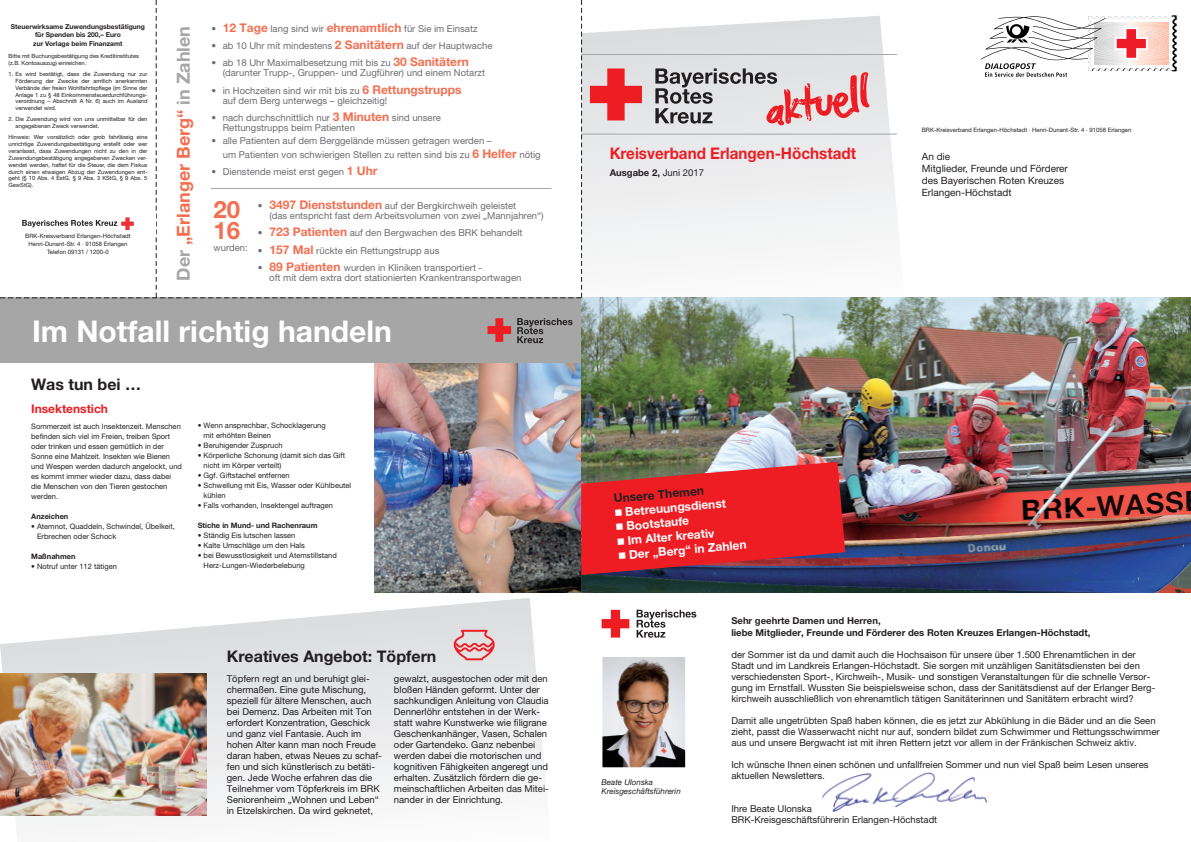
<style>
.page{position:relative;width:1191px;height:842px;background:#fff}
.page>*{position:absolute;margin:0;border:0;box-sizing:border-box;transform-origin:0 0}
.t1{font:700 30px "Helvetica Neue LT";color:#fff}
.t2{font:700 24px/21px "Helvetica Neue LT";color:#f36f51}
.t3{font:700 18px "Helvetica Neue LT";color:#f36f51}
.t4{font:700 16px "Helvetica Neue LT";color:#231f20}
.t5{font:700 16px "Helvetica Neue";color:#ee1d23;scale:.95 1}
.t6{font:700 12px "Helvetica Neue LT";color:#fff}
.t7{font:700 12px "Helvetica Neue LT";color:#ee1d23}
.t8{font:700 12px "Helvetica Neue LT";color:#231f20}
.t9{font:10px/12px "Helvetica Neue LT";color:#231f20}
.t10{font:9.5px/11px "Helvetica Neue LT";color:#231f20}
.t11{font:9.5px/10px "Helvetica Neue LT";color:#6c6d70}
.t12{font:700 9.5px/12px "Helvetica Neue LT";color:#231f20}
.t13{font:italic 8px/9.5px "Helvetica Neue LT";color:#231f20}
.t14{font:7.5px/10px "Helvetica Neue LT";color:#231f20}
.t15{font:700 7.5px "Helvetica Neue LT";color:#231f20}
.t16{font:700 6.8px/8.1px "Helvetica Neue";color:#231f20;text-align:center}
.t17{font:6px/8px "Helvetica Neue";color:#231f20;text-align:center}
.t18{font:5.8px/6.9px "Helvetica Neue";color:#231f20}
.s1{color:#a6a6a6}
.s2{font-weight:700;font-size:12px;color:#f36f51}
.s3{font-weight:400}
</style>
<div class="page">
<img style="left:375px;top:363px;width:206px;height:229px">
<div style="left:0;top:298px;width:581px;height:65px;background:#a6a6a6"></div>
<svg style="left:487px;top:318px;width:24px;height:24px"></svg>
<svg style="left:517px;top:318px;width:55px;height:25px"></svg>
<svg style="left:582px;top:16px;width:324px;height:282px;fill:#f0f0f1"></svg>
<hr style="left:581px;top:54px;width:316px;height:1px;background:#a6a6a6">
<hr style="left:581px;top:134px;width:316px;height:1px;background:#a6a6a6">
<svg style="left:980px;top:15px;width:197px;height:62px"></svg>
<img style="left:581px;top:298px;width:610px;height:294px">
<svg style="left:581px;top:462px;width:264px;height:113px;background:#d12a31"></svg>
<svg style="left:590px;top:68px;width:52px;height:52px;background:#e87579"></svg>
<svg style="left:655px;top:68px;width:214px;height:58px;background:#ccb1b3"></svg>
<img style="left:822px;top:772px;width:164px;height:40px">
<img style="left:602px;top:657px;width:84px;height:111px">
<svg style="left:601px;top:610px;width:28px;height:28px"></svg>
<svg style="left:636px;top:610px;width:60px;height:28px"></svg>
<svg style="left:0;top:598px;width:545px;height:229px"></svg>
<img style="left:0;top:674px;width:206px;height:141px">
<svg style="left:453px;top:630px;width:42px;height:30px"></svg>
<svg style="left:0;top:0;width:582px;height:299px"></svg>
<p class="t16" style="left:11px;top:23px;width:136px">Steuerwirksame Zuwendungsbestätigung für Spenden bis 200,– Euro<br>zur Vorlage beim Finanzamt</p>
<p class="t18" style="left:9px;top:52px;width:132px">Bitte mit Buchungsbestätigung des Kreditinstitutes (z.B. Kontoauszug) einreichen.</p>
<p class="t18" style="left:16px;top:70px;width:133px;text-align:justify;text-indent:-7px">1. Es wird bestätigt, dass die Zuwendung nur zur Förderung der Zwecke der amtlich anerkannten Verbände der freien Wohlfahrtspflege (im Sinne der Anlage 1 zu § 48 Einkommensteuerdurchführungs&shy;verordnung – Abschnitt A Nr. 6) auch im Ausland verwendet wird.</p>
<p class="t18" style="left:16px;top:116px;width:133px;text-indent:-7px">2. Die Zuwendung wird von uns unmittelbar für den angegebenen Zweck verwendet.</p>
<p class="t18" style="left:9px;top:133px;width:140px;text-align:justify">Hinweis: Wer vorsätzlich oder grob fahrlässig eine unrichtige Zuwendungsbestätigung erstellt oder wer veranlasst, dass Zuwendungen nicht zu den in der Zuwendungsbestätigung angegebenen Zwecken ver&shy;wendet werden, haftet für die Steuer, die dem Fiskus durch einen etwaigen Abzug der Zuwendungen ent&shy;geht (§ 10 Abs. 4 EstG, § 9 Abs. 3 KStG, § 9 Abs. 5<br>GewStG).</p>
<p class="t17" style="left:25px;top:232px;width:107px">BRK-Kreisverband Erlangen-Höchstadt<br>Henri-Dunant-Str. 4 · 91058 Erlangen<br>Telefon 09131 / 1200-0</p>
<h3 class="t3" style="left:177px;top:281px;width:256px;rotate:-90deg"><span class="s1">Der</span> „Erlanger Berg“ <span class="s1">in Zahlen</span></h3>
<p class="t11" style="left:211px;top:24px;width:268px">• <span class="s2">12 Tage</span> lang sind wir <span class="s2">ehrenamtlich</span> für Sie im Einsatz</p>
<p class="t11" style="left:211px;top:41px;width:283px">• ab 10 Uhr mit mindestens <span class="s2">2 Sanitätern</span> auf der Hauptwache</p>
<p class="t11" style="left:223px;top:58px;width:264px;text-indent:-11px">• ab 18 Uhr Maximalbesetzung mit bis zu <span class="s2">30 Sanitätern </span>(darunter Trupp-, Gruppen- und Zugführer) und einem Notarzt</p>
<p class="t11" style="left:223px;top:85px;width:240px;text-indent:-11px">• in Hochzeiten sind wir mit bis zu <span class="s2">6 Rettungstrupps </span>auf dem Berg unterwegs – gleichzeitig!</p>
<p class="t11" style="left:223px;top:113px;width:220px;text-indent:-11px">• nach durchschnittlich nur <span class="s2">3 Minuten</span> sind unsere<br>Rettungstrupps beim Patienten</p>
<p class="t11" style="left:223px;top:133px;width:319px;line-height:14.4px;text-indent:-11px">• alle Patienten auf dem Berggelände müssen getragen werden –<br>um Patienten von schwierigen Stellen zu retten sind bis zu <span class="s2">6 Helfer</span> nötig</p>
<p class="t11" style="left:211px;top:167px;width:168px">• Dienstende meist erst gegen <span class="s2">1 Uhr</span></p>
<p class="t11" style="left:269px;top:201px;width:276px;text-indent:-11px">• <span class="s2">3497 Dienststunden</span> auf der Bergkirchweih geleistet<br>(das entspricht fast dem Arbeitsvolumen von zwei „Mannjahren“)</p>
<p class="t11" style="left:258px;top:228px;width:266px">• <span class="s2">723 Patienten</span> auf den Bergwachen des BRK behandelt</p>
<p class="t11" style="left:258px;top:245px;width:183px">• <span class="s2">157 Mal</span> rückte ein Rettungstrupp aus</p>
<p class="t11" style="left:269px;top:262px;width:253px;text-indent:-11px">• <span class="s2">89 Patienten</span> wurden in Kliniken transportiert -<br>oft mit dem extra dort stationierten Krankentransportwagen</p>
<h2 class="t2" style="left:213px;top:202px;width:28px">20<br>16</h2>
<p class="t11" style="left:213px;top:243px;width:36px">wurden:</p>
<h1 class="t1" style="left:32px;top:320px;width:361px">Im Notfall richtig handeln</h1>
<h3 class="t4" style="left:31px;top:378px;width:111px">Was tun bei …</h3>
<p class="t7" style="left:31px;top:404px;width:78px">Insektenstich</p>
<p class="t14" style="left:31px;top:421px;width:152px">Sommerzeit ist auch Insektenzeit. Menschen befinden sich viel im Freien, treiben Sport oder trinken und essen gemütlich in der Sonne eine Mahlzeit. Insekten wie Bienen und Wespen werden dadurch angelockt, und es kommt immer wieder dazu, dass dabei die Menschen von den Tieren gestochen werden.</p>
<p class="t15" style="left:31px;top:513px;width:39px">Anzeichen</p>
<p class="t14" style="left:37px;top:521px;width:139px;text-indent:-6px">• Atemnot, Quaddeln, Schwindel, Übelkeit,<br>Erbrechen oder Schock</p>
<p class="t15" style="left:31px;top:553px;width:46px">Maßnahmen</p>
<p class="t14" style="left:31px;top:561px;width:87px">• Notruf unter 112 tätigen</p>
<p class="t14" style="left:204px;top:420px;width:124px;text-indent:-6px">• Wenn ansprechbar, Schocklagerung mit erhöhten Beinen</p>
<p class="t14" style="left:198px;top:440px;width:86px">• Beruhigender Zuspruch</p>
<p class="t14" style="left:204px;top:450px;width:143px;text-indent:-6px">• Körperliche Schonung (damit sich das Gift nicht im Körper verteilt)</p>
<p class="t14" style="left:198px;top:470px;width:93px">• Ggf. Giftstachel entfernen</p>
<p class="t14" style="left:204px;top:480px;width:149px;text-indent:-6px">• Schwellung mit Eis, Wasser oder Kühlbeutel kühlen</p>
<p class="t14" style="left:198px;top:500px;width:137px">• Falls vorhanden, Insektengel auftragen</p>
<p class="t15" style="left:198px;top:523px;width:121px">Stiche in Mund- und Rachenraum</p>
<p class="t14" style="left:198px;top:530px;width:99px">• Ständig Eis lutschen lassen</p>
<p class="t14" style="left:198px;top:540px;width:109px">• Kalte Umschläge um den Hals</p>
<p class="t14" style="left:204px;top:550px;width:135px;text-indent:-6px">• bei Bewusstlosigkeit und Atemstillstand<br>Herz-Lungen-Wiederbelebung</p>
<h3 class="t4" style="left:227px;top:650px;width:211px">Kreatives Angebot: Töpfern</h3>
<p class="t10" style="left:227px;top:673px;width:157px">Töpfern regt an und beruhigt glei&shy;chermaßen. Eine gute Mischung, speziell für ältere Menschen, auch bei Demenz. Das Arbeiten mit Ton erfordert Konzentration, Geschick und ganz viel Fantasie. Auch im hohen Alter kann man noch Freude daran haben, etwas Neues zu schaf&shy;fen und sich künstlerisch zu betäti&shy;gen. Jede Woche erfahren das die Teilnehmer vom Töpferkreis im BRK Seniorenheim „Wohnen und Leben“ in Etzelskirchen. Da wird geknetet,</p>
<p class="t10" style="left:394px;top:673px;width:156px">gewalzt, ausgestochen oder mit den bloßen Händen geformt. Unter der sachkundigen Anleitung von Claudia Dennerlöhr entstehen in der Werk&shy;statt wahre Kunstwerke wie filigrane Geschenkanhänger, Vasen, Schalen oder Gartendeko. Ganz nebenbei werden dabei die motorischen und kognitiven Fähigkeiten angeregt und erhalten. Zusätzlich fördern die ge&shy;meinschaftlichen Arbeiten das Mitei&shy;nander in der Einrichtung.</p>
<h3 class="t5" style="left:609px;top:143px;width:261px">Kreisverband Erlangen-Höchstadt</h3>
<p class="t12" style="left:609px;top:168px;width:96px">Ausgabe 2, <span class="s3">Juni 2017</span></p>
<p class="t17" style="left:922px;top:126px;width:211px">BRK-Kreisverband Erlangen-Höchstadt · Henri-Dunant-Str. 4 · 91058 Erlangen</p>
<p class="t9" style="left:922px;top:150px;width:147px">An die<br>Mitglieder, Freunde und Förderer des Bayerischen Roten Kreuzes<br>Erlangen-Höchstadt</p>
<p class="t8" style="left:613px;top:494px;width:92px;rotate:-5deg">Unsere Themen</p>
<p class="t6" style="left:614px;top:508px;width:113px;rotate:-5deg">■ Betreuungsdienst</p>
<p class="t6" style="left:616px;top:522px;width:75px;rotate:-5deg">■ Bootstaufe</p>
<p class="t6" style="left:617px;top:537px;width:99px;rotate:-5deg">■ Im Alter kreativ</p>
<p class="t6" style="left:618px;top:551px;width:130px;rotate:-5deg">■ Der „Berg“ in Zahlen</p>
<p class="t13" style="left:601px;top:777px;width:81px">Beate Ulonska<br>Kreisgeschäftsführerin</p>
<p class="t12" style="left:731px;top:616px;width:360px">Sehr geehrte Damen und Herren,<br>liebe Mitglieder, Freunde und Förderer des Roten Kreuzes Erlangen-Höchstadt,</p>
<p class="t10" style="left:731px;top:649px;width:425px">der Sommer ist da und damit auch die Hochsaison für unsere über 1.500 Ehrenamtlichen in der Stadt und im Landkreis Erlangen-Höchstadt. Sie sorgen mit unzähligen Sanitätsdiensten bei den verschiedensten Sport-, Kirchweih-, Musik- und sonstigen Veranstaltungen für die schnelle Versor&shy;gung im Ernstfall. Wussten Sie beispielsweise schon, dass der Sanitätsdienst auf der Erlanger Berg&shy;kirchweih ausschließlich von ehrenamtlich tätigen Sanitäterinnen und Sanitätern erbracht wird?</p>
<p class="t10" style="left:731px;top:715px;width:430px">Damit alle ungetrübten Spaß haben können, die es jetzt zur Abkühlung in die Bäder und an die Seen zieht, passt die Wasserwacht nicht nur auf, sondern bildet zum Schwimmer und Rettungsschwimmer aus und unsere Bergwacht ist mit ihren Rettern jetzt vor allem in der Fränkischen Schweiz aktiv.</p>
<p class="t10" style="left:731px;top:759px;width:419px">Ich wünsche Ihnen einen schönen und unfallfreien Sommer und nun viel Spaß beim Lesen unseres</p>
<p class="t10" style="left:731px;top:803px;width:207px">Ihre Beate Ulonska<br>BRK-Kreisgeschäftsführerin Erlangen-Höchstadt</p>
<p class="t10" style="left:731px;top:770px;width:95px">aktuellen Newsletters.</p>
</div>
